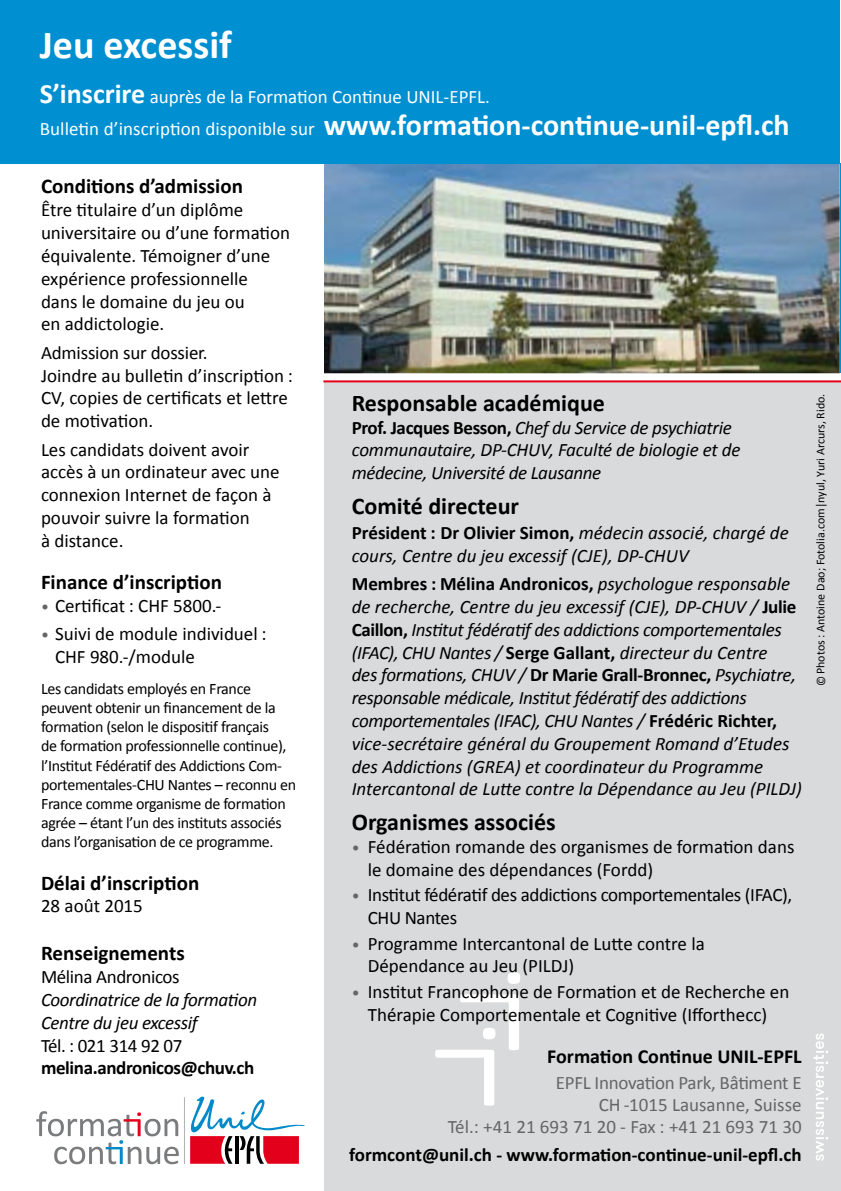
<style>
.page{position:relative;width:841px;height:1191px;background:#fff}
.page>*{position:absolute;margin:0;border:0;box-sizing:border-box;transform-origin:0 0}
.t1{font:700 40px "Calibri";color:#fff}
.t2{font:700 30px "Calibri";color:#fff}
.t3{font:700 24px "Calibri";color:#000}
.t4{font:700 21px "Calibri";color:#000}
.t5{font:700 20px "Calibri";color:#000}
.t6{font:italic 19px/22.8px "Calibri";letter-spacing:-.015em;color:#000}
.t7{font:19px/22.8px "Calibri";color:#000}
.t8{font:19px/22.8px "Calibri";letter-spacing:-.02em;color:#000}
.t9{font:19px/22px "Calibri";color:#646567;text-align:right}
.t10{font:700 19px "Calibri";letter-spacing:-.005em;color:#000}
.t11{font:19px "Calibri";color:#fff}
.t12{font:16px/19.2px "Calibri";letter-spacing:-.02em;color:#000}
.t13{font:12px "Calibri";color:#000}
.s1{font-weight:700;font-size:28px}
.s2{font-weight:400;font-size:19px}
.s3{font-size:16px;color:#646567}
.s4{font-weight:700;font-style:normal}
</style>
<div class="page">
<img style="left:323px;top:163px;width:516px;height:210px">
<div style="left:323px;top:381px;width:517px;height:810px;background:#d9dadb"></div>
<div style="left:0;top:0;width:839px;height:163px;background:#008fd0"></div>
<hr style="left:184px;top:1097px;width:1px;height:66px;background:#b1b3b4">
<svg style="left:36px;top:1111px;width:143px;height:53px"></svg>
<svg style="left:190px;top:1096px;width:115px;height:67px"></svg>
<hr style="left:323px;top:380px;width:517px;height:2px;background:#e2001a">
<hr style="left:839px;top:163px;width:1px;height:210px;background:#008fd0">
<svg style="left:435px;top:972px;width:85px;height:133px"></svg>
<svg style="left:813px;top:1033px;width:15px;height:127px"></svg>
<h1 class="t1" style="left:40px;top:20px;width:194px">Jeu excessif</h1>
<p class="t11" style="left:40px;top:85px;width:451px"><span class="s1">S’inscrire</span> auprès de la Formation Continue UNIL-EPFL.</p>
<h2 class="t2" style="left:40px;top:106px;width:751px"><span class="s2">Bulletin d’inscription disponible sur</span> www.formation-continue-unil-epfl.ch</h2>
<p class="t4" style="left:41px;top:173px;width:203px">Conditions d’admission</p>
<p class="t7" style="left:41px;top:199px;width:251px">Être titulaire d’un diplôme universitaire ou d’une formation équivalente. Témoigner d’une expérience professionnelle<br>dans le domaine du jeu ou<br>en addictologie.</p>
<p class="t7" style="left:41px;top:341px;width:253px">Admission sur dossier.<br>Joindre au bulletin d’inscription :<br>CV, copies de certificats et lettre de motivation.</p>
<p class="t7" style="left:41px;top:438px;width:240px">Les candidats doivent avoir accès à un ordinateur avec une connexion Internet de façon à pouvoir suivre la formation<br>à distance.</p>
<p class="t4" style="left:41px;top:569px;width:182px">Finance d’inscription</p>
<p class="t7" style="left:41px;top:594px;width:182px"><span class="s3">•</span> Certificat : CHF 5800.-</p>
<p class="t7" style="left:55px;top:623px;width:213px;text-indent:-14px"><span class="s3">•</span> Suivi de module individuel :<br>CHF 980.-/module</p>
<p class="t12" style="left:41px;top:679px;width:257px">Les candidats employés en France peuvent obtenir un financement de la formation (selon le dispositif français<br>de formation professionnelle continue), l’Institut Fédératif des Addictions Com&shy;portementales-CHU Nantes – reconnu en France comme organisme de formation agrée – étant l’un des instituts associés dans l’organisation de ce programme.</p>
<p class="t4" style="left:41px;top:869px;width:160px">Délai d’inscription</p>
<p class="t7" style="left:41px;top:895px;width:103px">28 août 2015</p>
<p class="t4" style="left:41px;top:940px;width:145px">Renseignements</p>
<p class="t8" style="left:41px;top:965px;width:140px">Mélina Andronicos</p>
<p class="t6" style="left:41px;top:987px;width:217px">Coordinatrice de la formation<br>Centre du jeu excessif</p>
<p class="t8" style="left:41px;top:1034px;width:143px">Tél. : 021 314 92 07</p>
<p class="t10" style="left:41px;top:1056px;width:215px">melina.andronicos@chuv.ch</p>
<p class="t3" style="left:351px;top:387px;width:255px">Responsable académique</p>
<p class="t6" style="left:351px;top:415px;width:390px"><span class="s4">Prof. Jacques Besson,</span> Chef du Service de psychiatrie communautaire, DP-CHUV, Faculté de biologie et de médecine, Université de Lausanne</p>
<p class="t3" style="left:351px;top:490px;width:169px">Comité directeur</p>
<p class="t6" style="left:351px;top:520px;width:438px"><span class="s4">Président : Dr Olivier Simon,</span> médecin associé, chargé de cours, Centre du jeu excessif (CJE), DP-CHUV</p>
<p class="t6" style="left:351px;top:572px;width:451px"><span class="s4">Membres : Mélina Andronicos,</span> psychologue responsable de recherche, Centre du jeu excessif (CJE), DP-CHUV / <span class="s4">Julie Caillon,</span> Institut fédératif des addictions comportementales (IFAC), CHU Nantes / <span class="s4">Serge Gallant,</span> directeur du Centre<br>des formations, CHUV / <span class="s4">Dr Marie Grall-Bronnec,</span> Psychiatre, responsable médicale, Institut fédératif des addictions comportementales (IFAC), CHU Nantes / <span class="s4">Frédéric Richter, </span>vice-secrétaire général du Groupement Romand d’Etudes des Addictions (GREA) et coordinateur du Programme Intercantonal de Lutte contre la Dépendance au Jeu (PILDJ)</p>
<p class="t3" style="left:351px;top:806px;width:205px">Organismes associés</p>
<p class="t7" style="left:367px;top:835px;width:428px;text-indent:-16px"><span class="s3">•</span> Fédération romande des organismes de formation dans le domaine des dépendances (Fordd)</p>
<p class="t8" style="left:367px;top:883px;width:426px;text-indent:-16px"><span class="s3">•</span> Institut fédératif des addictions comportementales (IFAC),<br>CHU Nantes</p>
<p class="t7" style="left:367px;top:932px;width:338px;text-indent:-16px"><span class="s3">•</span> Programme Intercantonal de Lutte contre la<br>Dépendance au Jeu (PILDJ)</p>
<p class="t7" style="left:351px;top:980px;width:439px;text-align:center"><span class="s3">•</span> Institut Francophone de Formation et de Recherche en<br>Thérapie Comportementale et Cognitive (Ifforthecc)</p>
<p class="t5" style="left:547px;top:1044px;width:256px">Formation Continue UNIL-EPFL</p>
<p class="t9" style="left:447px;top:1071px;width:355px">EPFL Innovation Park, Bâtiment E<br>CH -1015 Lausanne, Suisse<br>Tél.: +41 21 693 71 20 - Fax : +41 21 693 71 30</p>
<p class="t10" style="left:349px;top:1142px;width:454px">formcont@unil.ch - www.formation-continue-unil-epfl.ch</p>
<p class="t13" style="left:812px;top:686px;width:294px;rotate:-90deg">© Photos : Antoine Dao; Fotolia.com|nyul, Yuri Arcurs, Rido.</p>
</div>
